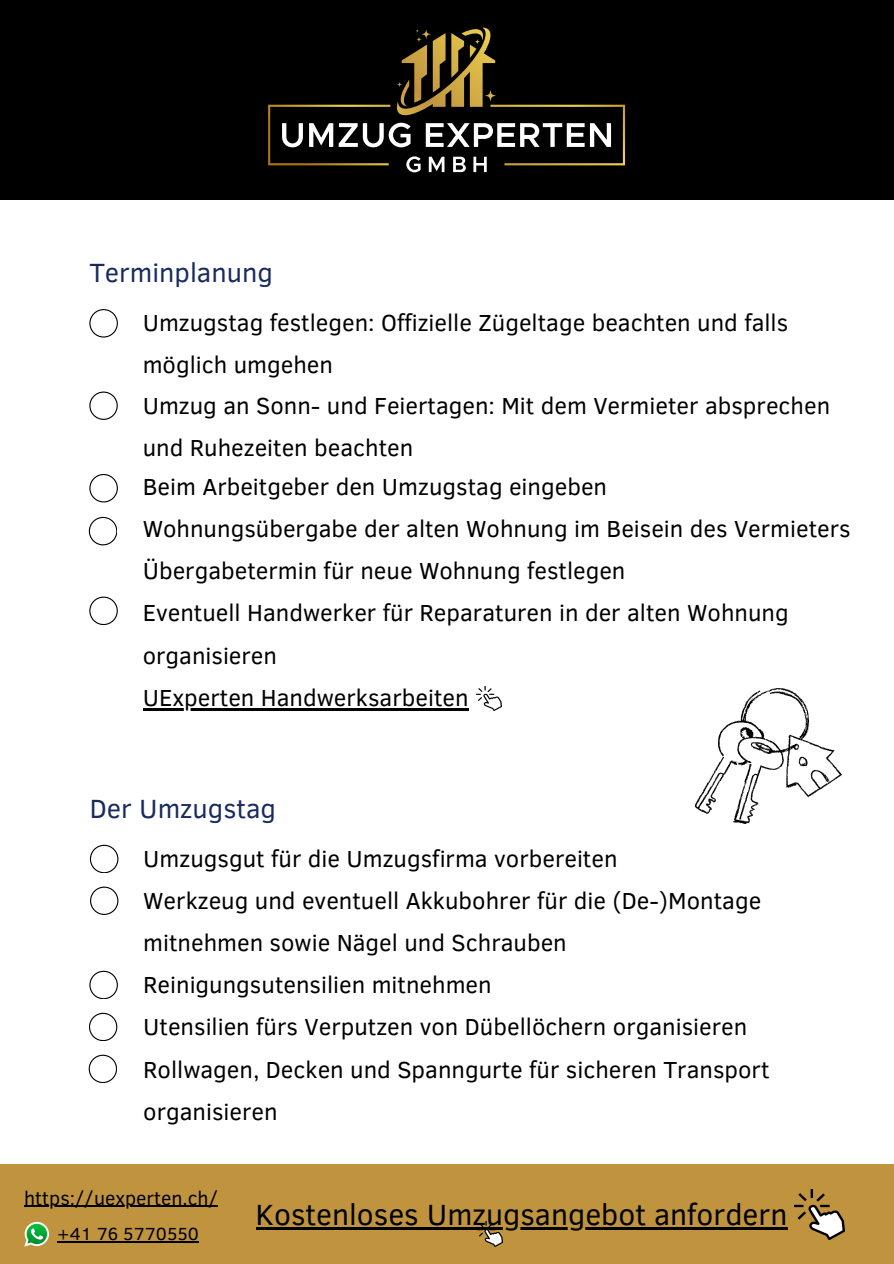
<style>
.page{position:relative;width:894px;height:1264px;background:#fff}
.page>*{position:absolute;margin:0;border:0;box-sizing:border-box;transform-origin:0 0}
.t1{font:30px "Clear Sans";color:#000}
.t2{font:27px "Clear Sans";color:#182a5f}
.t3{font:23.85px/42.2px "Clear Sans";color:#000}
.t4{font:19.5px "Clear Sans";color:#000}
.t5{font:18px "Clear Sans";color:#000}
</style>
<div class="page">
<svg style="left:89px;top:309px;width:28px;height:28px"></svg>
<svg style="left:89px;top:391px;width:29px;height:29px"></svg>
<svg style="left:89px;top:391px;width:28px;height:28px"></svg>
<div style="left:0;top:1163px;width:893px;height:100px;background:#c0943e"></div>
<svg style="left:695px;top:688px;width:147px;height:136px"></svg>
<div style="left:0;top:0;width:893px;height:199px;background:#000"></div>
<svg style="left:268px;top:28px;width:356px;height:137px"></svg>
<svg style="left:282px;top:123px;width:329px;height:24px"></svg>
<svg style="left:406px;top:156px;width:80px;height:16px"></svg>
<svg style="left:24px;top:1221px;width:25px;height:25px"></svg>
<hr style="left:57px;top:1241px;width:142px;height:1px;background:#000">
<img style="left:794px;top:1189px;width:50px;height:50px">
<svg style="left:89px;top:474px;width:28px;height:28px"></svg>
<svg style="left:89px;top:517px;width:28px;height:28px"></svg>
<img style="left:476px;top:686px;width:25px;height:25px">
<hr style="left:24px;top:1205px;width:194px;height:1px;background:#000">
<hr style="left:255px;top:1227px;width:532px;height:2px;background:#000">
<hr style="left:143px;top:708px;width:325px;height:2px;background:#000">
<svg style="left:89px;top:596px;width:29px;height:29px"></svg>
<svg style="left:89px;top:596px;width:28px;height:28px"></svg>
<svg style="left:90px;top:844px;width:28px;height:28px"></svg>
<svg style="left:90px;top:886px;width:28px;height:28px"></svg>
<img style="left:477px;top:1221px;width:25px;height:25px">
<svg style="left:89px;top:970px;width:29px;height:29px"></svg>
<svg style="left:89px;top:970px;width:28px;height:28px"></svg>
<svg style="left:89px;top:1012px;width:28px;height:28px"></svg>
<svg style="left:89px;top:1054px;width:28px;height:28px"></svg>
<h2 class="t2" style="left:89px;top:253px;width:185px">Terminplanung</h2>
<h2 class="t3" style="left:143px;top:300px;width:647px">Umzugstag festlegen: Offizielle Zügeltage beachten und falls möglich umgehen</h2>
<p class="t3" style="left:143px;top:383px;width:688px">Umzug an Sonn- und Feiertagen: Mit dem Vermieter absprechen und Ruhezeiten beachten</p>
<h1 class="t3" style="left:143px;top:464px;width:709px">Beim Arbeitgeber den Umzugstag eingeben<br>Wohnungsübergabe der alten Wohnung im Beisein des Vermieters Übergabetermin für neue Wohnung festlegen<br>Eventuell Handwerker für Reparaturen in der alten Wohnung organisieren</h1>
<h2 class="t3" style="left:143px;top:675px;width:327px">UExperten Handwerksarbeiten</h2>
<p class="t2" style="left:90px;top:789px;width:187px">Der Umzugstag</p>
<p class="t3" style="left:143px;top:836px;width:627px">Umzugsgut für die Umzugsfirma vorbereiten<br>Werkzeug und eventuell Akkubohrer für die (De-)Montage mitnehmen sowie Nägel und Schrauben Reinigungsutensilien mitnehmen<br>Utensilien fürs Verputzen von Dübellöchern organisieren Rollwagen, Decken und Spanngurte für sicheren Transport organisieren</p>
<p class="t4" style="left:24px;top:1183px;width:195px">https://uexperten.ch/</p>
<p class="t5" style="left:57px;top:1220px;width:143px">+41 76 5770550</p>
<h2 class="t1" style="left:255px;top:1192px;width:533px">Kostenloses Umzugsangebot anfordern</h2>
</div>
